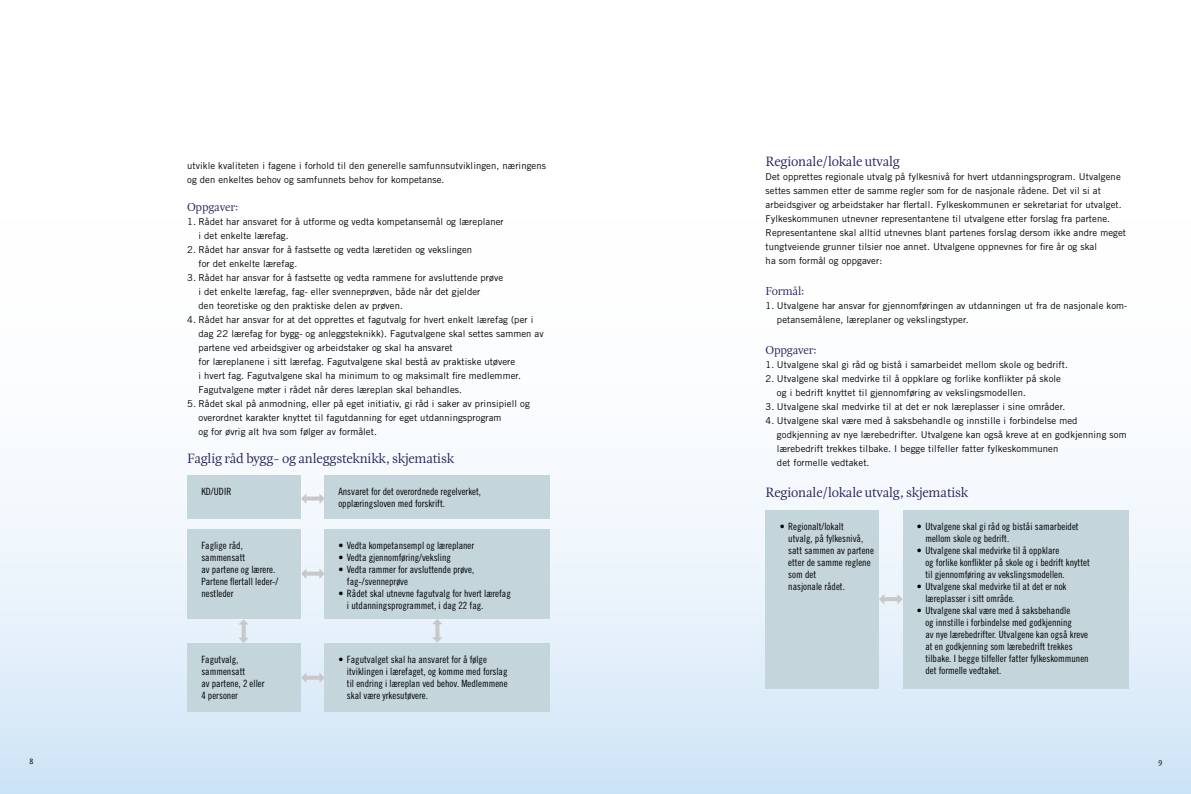
<style>
.page{position:relative;width:1191px;height:794px;background:#fff}
.page>*{position:absolute;margin:0;border:0;box-sizing:border-box;transform-origin:0 0}
.t1{font:14px "Esta";letter-spacing:-.02em;color:#261f5b}
.t2{font:12px "Esta";letter-spacing:-.02em;color:#261f5b}
.t3{font:10px/12px "Trade Gothic Cond Eighteen";color:#000}
.t4{font:9.5px/14px "Trade Gothic";letter-spacing:.01em;color:#000}
.t5{font:8px "Scala Sans";color:#000}
</style>
<div class="page">
<div style="left:0;top:0;width:1191px;height:794px;background:linear-gradient(to bottom,#fff,#dcebf9)"></div>
<div style="left:187px;top:529px;width:113px;height:89px;background:#c4d5dc"></div>
<div style="left:187px;top:475px;width:113px;height:44px;background:#c4d5dc"></div>
<div style="left:324px;top:475px;width:226px;height:44px;background:#c4d5dc"></div>
<div style="left:324px;top:529px;width:226px;height:89px;background:#c4d5dc"></div>
<div style="left:187px;top:643px;width:113px;height:68px;background:#c4d5dc"></div>
<div style="left:324px;top:643px;width:226px;height:68px;background:#c4d5dc"></div>
<svg style="left:301px;top:493px;width:23px;height:11px"></svg>
<svg style="left:301px;top:568px;width:23px;height:11px"></svg>
<svg style="left:301px;top:672px;width:23px;height:11px"></svg>
<svg style="left:238px;top:619px;width:11px;height:24px"></svg>
<svg style="left:432px;top:619px;width:10px;height:23px"></svg>
<div style="left:765px;top:510px;width:114px;height:178px;background:#c4d5dc"></div>
<div style="left:902px;top:510px;width:226px;height:178px;background:#c4d5dc"></div>
<svg style="left:879px;top:594px;width:23px;height:10px"></svg>
<p class="t4" style="left:187px;top:158px;width:360px">utvikle kvaliteten i fagene i forhold til den generelle samfunnsutviklingen, næringens og den enkeltes behov og samfunnets behov for kompetanse.</p>
<p class="t2" style="left:187px;top:200px;width:53px">Oppgaver:</p>
<p class="t4" style="left:198px;top:214px;width:307px;text-indent:-11px">1. Rådet har ansvaret for å utforme og vedta kompetansemål og læreplaner i det enkelte lærefag.</p>
<p class="t4" style="left:198px;top:242px;width:275px;text-indent:-11px">2. Rådet har ansvar for å fastsette og vedta læretiden og vekslingen for det enkelte lærefag.</p>
<p class="t4" style="left:198px;top:270px;width:306px;text-indent:-11px">3. Rådet har ansvar for å fastsette og vedta rammene for avsluttende prøve i det enkelte lærefag, fag- eller svenneprøven, både når det gjelder<br>den teoretiske og den praktiske delen av prøven.</p>
<p class="t4" style="left:198px;top:312px;width:347px;text-indent:-11px">4. Rådet har ansvar for at det opprettes et fagutvalg for hvert enkelt lærefag (per i dag 22 lærefag for bygg- og anleggsteknikk). Fagutvalgene skal settes sammen av partene ved arbeidsgiver og arbeidstaker og skal ha ansvaret<br>for læreplanene i sitt lærefag. Fagutvalgene skal bestå av praktiske utøvere<br>i hvert fag. Fagutvalgene skal ha minimum to og maksimalt fire medlemmer.<br>Fagutvalgene møter i rådet når deres læreplan skal behandles.</p>
<p class="t4" style="left:198px;top:396px;width:333px;text-indent:-11px">5. Rådet skal på anmodning, eller på eget initiativ, gi råd i saker av prinsipiell og overordnet karakter knyttet til fagutdanning for eget utdanningsprogram<br>og for øvrig alt hva som følger av formålet.</p>
<h1 class="t1" style="left:187px;top:450px;width:268px">Faglig råd bygg- og anleggsteknikk, skjematisk</h1>
<p class="t3" style="left:201px;top:485px;width:32px">KD/UDIR</p>
<p class="t3" style="left:338px;top:485px;width:144px">Ansvaret for det overordnede regelverket, opplæringsloven med forskrift.</p>
<p class="t3" style="left:338px;top:539px;width:137px">• Vedta kompetansempl og læreplaner</p>
<p class="t3" style="left:338px;top:551px;width:114px">• Vedta gjennomføring/veksling</p>
<p class="t3" style="left:347px;top:563px;width:129px;text-indent:-8px">• Vedta rammer for avsluttende prøve, fag-/svenneprøve</p>
<p class="t3" style="left:347px;top:587px;width:165px;text-indent:-9px">• Rådet skal utnevne fagutvalg for hvert lærefag i utdanningsprogrammet, i dag 22 fag.</p>
<p class="t3" style="left:201px;top:539px;width:78px">Faglige råd, sammensatt<br>av partene og lærere.<br>Partene flertall leder-/ nestleder</p>
<p class="t3" style="left:201px;top:653px;width:65px">Fagutvalg, sammensatt<br>av partene, 2 eller<br>4 personer</p>
<p class="t3" style="left:347px;top:653px;width:162px;text-indent:-8px">• Fagutvalget skal ha ansvaret for å følge itviklingen i lærefaget, og komme med forslag til endring i læreplan ved behov. Medlemmene skal være yrkesutøvere.</p>
<h1 class="t1" style="left:765px;top:154px;width:136px">Regionale/lokale utvalg</h1>
<p class="t4" style="left:765px;top:170px;width:362px">Det opprettes regionale utvalg på fylkesnivå for hvert utdanningsprogram. Utvalgene settes sammen etter de samme regler som for de nasjonale rådene. Det vil si at arbeidsgiver og arbeidstaker har flertall. Fylkeskommunen er sekretariat for utvalget.<br>Fylkeskommunen utnevner representantene til utvalgene etter forslag fra partene.<br>Representantene skal alltid utnevnes blant partenes forslag dersom ikke andre meget tungtveiende grunner tilsier noe annet. Utvalgene oppnevnes for fire år og skal<br>ha som formål og oppgaver:</p>
<p class="t2" style="left:765px;top:284px;width:40px">Formål:</p>
<p class="t4" style="left:777px;top:299px;width:352px;text-indent:-11px">1. Utvalgene har ansvar for gjennomføringen av utdanningen ut fra de nasjonale kom&shy;petansemålene, læreplaner og vekslingstyper.</p>
<p class="t2" style="left:765px;top:343px;width:53px">Oppgaver:</p>
<p class="t4" style="left:765px;top:358px;width:304px">1. Utvalgene skal gi råd og bistå i samarbeidet mellom skole og bedrift.</p>
<p class="t4" style="left:777px;top:372px;width:285px;text-indent:-11px">2. Utvalgene skal medvirke til å oppklare og forlike konflikter på skole og i bedrift knyttet til gjennomføring av vekslingsmodellen.</p>
<p class="t4" style="left:765px;top:400px;width:301px">3. Utvalgene skal medvirke til at det er nok læreplasser i sine områder.</p>
<p class="t4" style="left:777px;top:414px;width:351px;text-indent:-11px">4. Utvalgene skal være med å saksbehandle og innstille i forbindelse med godkjenning av nye lærebedrifter. Utvalgene kan også kreve at en godkjenning som lærebedrift trekkes tilbake. I begge tilfeller fatter fylkeskommunen<br>det formelle vedtaket.</p>
<h1 class="t1" style="left:765px;top:484px;width:204px">Regionale/lokale utvalg, skjematisk</h1>
<p class="t3" style="left:788px;top:520px;width:87px;text-indent:-8px">• Regionalt/lokalt<br>utvalg, på fylkesnivå, satt sammen av partene etter de samme reglene som det<br>nasjonale rådet.</p>
<p class="t3" style="left:925px;top:520px;width:155px;text-indent:-8px">• Utvalgene skal gi råd og biståi samarbeidet mellom skole og bedrift.</p>
<p class="t3" style="left:925px;top:544px;width:166px;text-indent:-8px">• Utvalgene skal medvirke til å oppklare<br>og forlike konflikter på skole og i bedrift knyttet til gjennomføring av vekslingsmodellen.</p>
<p class="t3" style="left:925px;top:580px;width:143px;text-indent:-8px">• Utvalgene skal medvirke til at det er nok læreplasser i sitt område.</p>
<p class="t3" style="left:925px;top:604px;width:165px;text-indent:-8px">• Utvalgene skal være med å saksbehandle<br>og innstille i forbindelse med godkjenning<br>av nye lærebedrifter. Utvalgene kan også kreve at en godkjenning som lærebedrift trekkes tilbake. I begge tilfeller fatter fylkeskommunen det formelle vedtaket.</p>
<p class="t5" style="left:29px;top:757px;width:5px">8</p>
<p class="t5" style="left:1158px;top:757px;width:6px">9</p>
</div>
